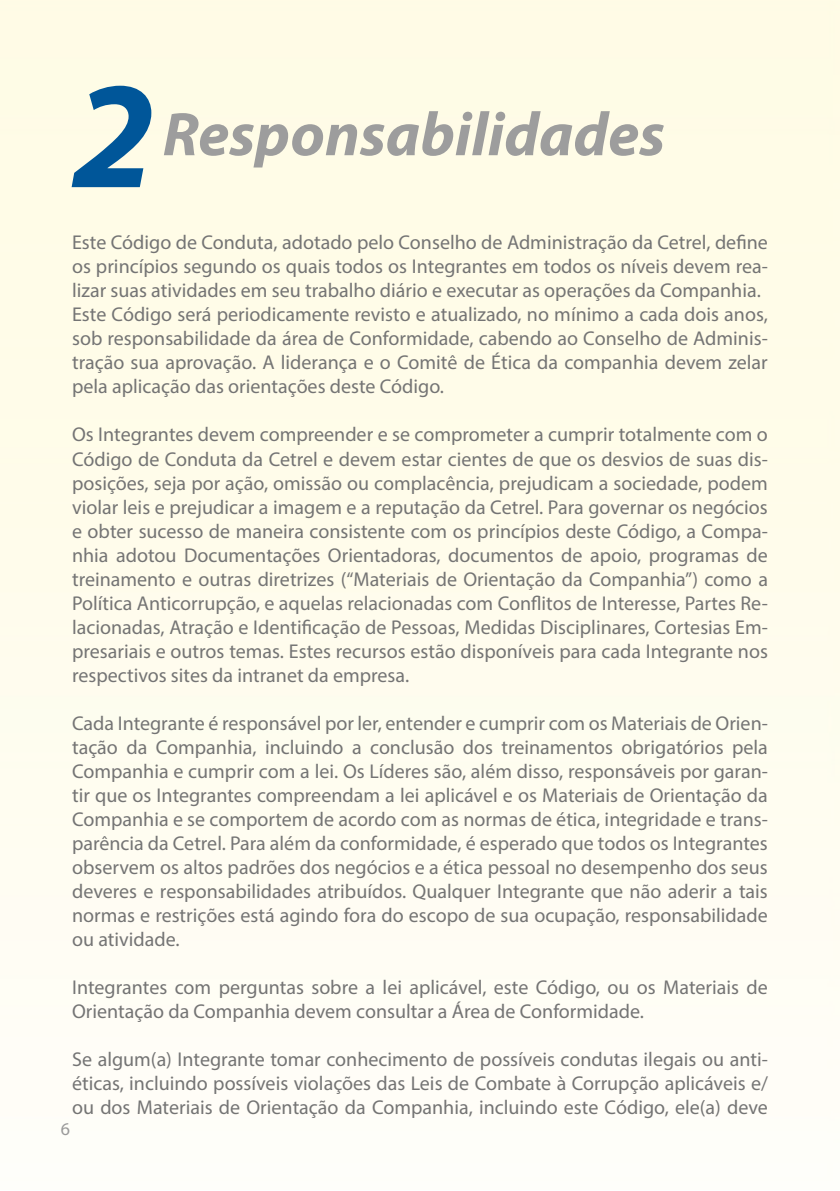
<style>
.page{position:relative;width:840px;height:1191px;background:#fff}
.page>*{position:absolute;margin:0;border:0;box-sizing:border-box;transform-origin:0 0}
.t1{font:italic 700 153.4px "Myriad Pro";color:#005699}
.t2{font:italic 700 62px "Myriad Pro";color:#9d9d9d}
.t3{font:20px/24px "Myriad Pro";color:#747474;text-align:justify}
.t4{font:18px "Myriad Pro";color:#9a9a9a}
</style>
<div class="page">
<h1 class="t1" style="left:72px;top:36px;width:85px">2</h1>
<h2 class="t2" style="left:162px;top:94px;width:503px">Responsabilidades</h2>
<p class="t3" style="left:72px;top:230px;width:697px;text-align:left">Este Código de Conduta, adotado pelo Conselho de Administração da Cetrel, define os princípios segundo os quais todos os Integrantes em todos os níveis devem rea&shy;lizar suas atividades em seu trabalho diário e executar as operações da Companhia.<br>Este Código será periodicamente revisto e atualizado, no mínimo a cada dois anos, sob responsabilidade da área de Conformidade, cabendo ao Conselho de Adminis&shy;tração sua aprovação. A liderança e o Comitê de Ética da companhia devem zelar pela aplicação das orientações deste Código.</p>
<p class="t3" style="left:72px;top:422px;width:697px">Os Integrantes devem compreender e se comprometer a cumprir totalmente com o Código de Conduta da Cetrel e devem estar cientes de que os desvios de suas dis&shy;posições, seja por ação, omissão ou complacência, prejudicam a sociedade, podem violar leis e prejudicar a imagem e a reputação da Cetrel. Para governar os negócios e obter sucesso de maneira consistente com os princípios deste Código, a Compa&shy;nhia adotou Documentações Orientadoras, documentos de apoio, programas de treinamento e outras diretrizes (“Materiais de Orientação da Companhia”) como a Política Anticorrupção, e aquelas relacionadas com Conflitos de Interesse, Partes Re&shy;lacionadas, Atração e Identificação de Pessoas, Medidas Disciplinares, Cortesias Em&shy;presariais e outros temas. Estes recursos estão disponíveis para cada Integrante nos respectivos sites da intranet da empresa.</p>
<p class="t3" style="left:72px;top:710px;width:697px">Cada Integrante é responsável por ler, entender e cumprir com os Materiais de Orien&shy;tação da Companhia, incluindo a conclusão dos treinamentos obrigatórios pela Companhia e cumprir com a lei. Os Líderes são, além disso, responsáveis por garan&shy;tir que os Integrantes compreendam a lei aplicável e os Materiais de Orientação da Companhia e se comportem de acordo com as normas de ética, integridade e trans&shy;parência da Cetrel. Para além da conformidade, é esperado que todos os Integrantes observem os altos padrões dos negócios e a ética pessoal no desempenho dos seus deveres e responsabilidades atribuídos. Qualquer Integrante que não aderir a tais normas e restrições está agindo fora do escopo de sua ocupação, responsabilidade ou atividade.</p>
<p class="t3" style="left:72px;top:974px;width:697px">Integrantes com perguntas sobre a lei aplicável, este Código, ou os Materiais de<br>Orientação da Companhia devem consultar a Área de Conformidade.</p>
<p class="t3" style="left:72px;top:1046px;width:697px">Se algum(a) Integrante tomar conhecimento de possíveis condutas ilegais ou anti&shy;éticas, incluindo possíveis violações das Leis de Combate à Corrupção aplicáveis e/ ou dos Materiais de Orientação da Companhia, incluindo este Código, ele(a) deve</p>
<p class="t4" style="left:61px;top:1118px;width:11px">6</p>
</div>
